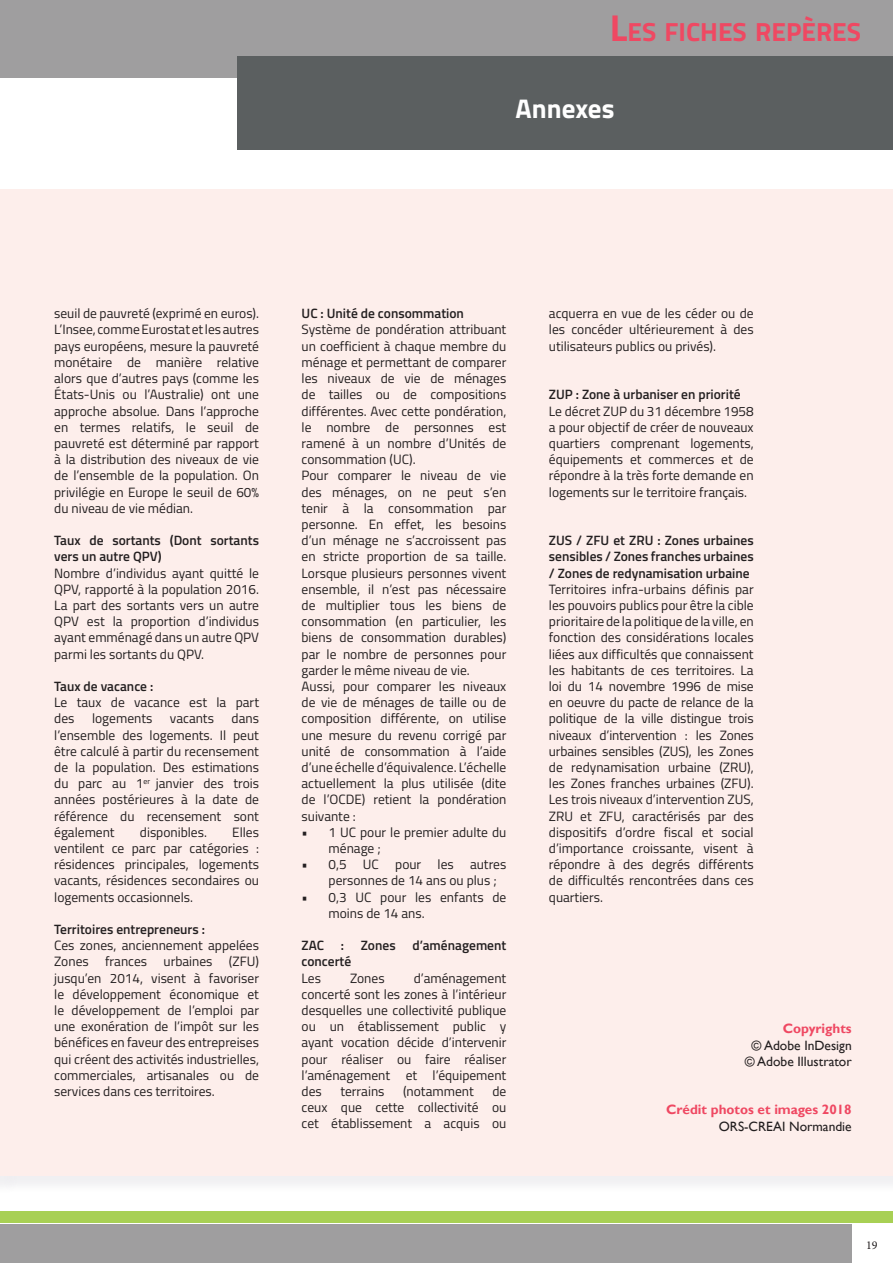
<style>
.page{position:relative;width:893px;height:1263px;background:#fff}
.page>*{position:absolute;margin:0;border:0;box-sizing:border-box;transform-origin:0 0}
.t1{font:700 27px "Titillium Web";color:#fff}
.t2{font:700 26.25px "Titillium Web";color:#ef4862}
.Texte_de_corps_de_pa{font:13.5px/16.2px "Titillium Web";color:#231f20;text-align:justify}
.Texte_de_corps_de_pa-2{font:600 13.5px/16.2px "Titillium Web";color:#231f20}
.t3{font:13.5px "Gill Sans";color:#231f20}
.t4{font:700 13.5px "Gill Sans";color:#ef4862}
.t5{font:12px "Minion Pro";color:#231f20}
.s1{font-size:37.5px}
</style>
<div class="page">
<div style="left:0;top:0;width:893px;height:77px;background:#9f9e9f"></div>
<div style="left:237px;top:56px;width:656px;height:94px;background:#5b5f60"></div>
<div style="left:0;top:1224px;width:852px;height:39px;background:#9f9e9f"></div>
<div style="left:0;top:1212px;width:893px;height:11px;background:#a8d054"></div>
<div style="left:0;top:189px;width:893px;height:986px;background:#fdeeeb"></div>
<h2 class="t2" style="left:610px;top:12px;width:253px"><span class="s1">L</span>ES FICHES REPÈRES</h2>
<p class="t1" style="left:516px;top:88px;width:100px">Annexes</p>
<p class="Texte_de_corps_de_pa" style="left:54px;top:305px;width:206px">seuil de pauvreté (exprimé en euros).<br>L’Insee, comme Eurostat et les autres pays européens, mesure la pauvreté monétaire de manière relative alors que d’autres pays (comme les États-Unis ou l’Australie) ont une approche absolue. Dans l’approche en termes relatifs, le seuil de pauvreté est déterminé par rapport à la distribution des niveaux de vie de l’ensemble de la population. On privilégie en Europe le seuil de 60% du niveau de vie médian.</p>
<p class="Texte_de_corps_de_pa-2" style="left:54px;top:532px;width:206px">Taux de sortants (Dont sortants vers un autre QPV)</p>
<p class="Texte_de_corps_de_pa" style="left:54px;top:564px;width:206px">Nombre d’individus ayant quitté le QPV, rapporté à la population 2016.<br>La part des sortants vers un autre QPV est la proportion d’individus ayant emménagé dans un autre QPV parmi les sortants du QPV.</p>
<p class="Texte_de_corps_de_pa-2" style="left:54px;top:677px;width:101px">Taux de vacance :</p>
<p class="Texte_de_corps_de_pa" style="left:54px;top:694px;width:206px">Le taux de vacance est la part des</p>
<p class="Texte_de_corps_de_pa" style="left:54px;top:710px;width:206px;text-indent:177px">dans l’ensemble des logements. Il peut être calculé à partir du recensement de la population. Des estimations du parc au 1<sup>er</sup> janvier des trois années postérieures à la date de référence du recensement sont également</p>
<p class="Texte_de_corps_de_pa" style="left:92px;top:710px;width:62px">logements</p>
<p class="Texte_de_corps_de_pa" style="left:170px;top:710px;width:46px">vacants</p>
<p class="Texte_de_corps_de_pa" style="left:54px;top:823px;width:206px;text-indent:178px">Elles ventilent ce parc par catégories : résidences principales, logements vacants, résidences secondaires ou logements occasionnels.</p>
<p class="Texte_de_corps_de_pa-2" style="left:54px;top:920px;width:152px">Territoires entrepreneurs :</p>
<p class="Texte_de_corps_de_pa" style="left:54px;top:937px;width:206px">Ces zones, anciennement appelées Zones frances urbaines (ZFU) jusqu’en 2014, visent à favoriser le développement économique et le développement de l’emploi par une exonération de l’impôt sur les bénéfices en faveur des entrepreises qui créent des activités industrielles, commerciales, artisanales ou de services dans ces territoires.</p>
<p class="Texte_de_corps_de_pa" style="left:140px;top:823px;width:69px">disponibles.</p>
<p class="Texte_de_corps_de_pa-2" style="left:302px;top:305px;width:164px">UC : Unité de consommation</p>
<p class="Texte_de_corps_de_pa" style="left:302px;top:321px;width:206px">Système de pondération attribuant un coefficient à chaque membre du ménage et permettant de comparer les niveaux de vie de ménages de tailles ou de compositions différentes. Avec cette pondération, le nombre de personnes est ramené à un nombre d’Unités de consommation (UC).</p>
<p class="Texte_de_corps_de_pa" style="left:302px;top:467px;width:206px">Pour comparer le niveau de vie des ménages, on ne peut s’en tenir à la consommation par personne. En effet, les besoins d’un ménage ne s’accroissent pas en stricte proportion de sa taille.<br>Lorsque plusieurs personnes vivent ensemble, il n’est pas nécessaire de multiplier tous les biens de consommation (en particulier, les biens de consommation durables) par le nombre de personnes pour garder le même niveau de vie.</p>
<p class="Texte_de_corps_de_pa" style="left:302px;top:677px;width:206px">Aussi, pour comparer les niveaux de vie de ménages de taille ou de composition différente, on utilise une mesure du revenu corrigé par unité de consommation à l’aide d’une échelle d’équivalence. L’échelle actuellement la plus utilisée (dite de l’OCDE) retient la pondération suivante :</p>
<p class="Texte_de_corps_de_pa" style="left:329px;top:823px;width:179px;text-indent:-27px">• 1 UC pour le premier adulte du ménage ;</p>
<p class="Texte_de_corps_de_pa" style="left:329px;top:856px;width:179px;text-indent:-27px">• 0,5 UC pour les autres personnes de 14 ans ou plus ;</p>
<p class="Texte_de_corps_de_pa" style="left:329px;top:888px;width:179px;text-indent:-27px">• 0,3 UC pour les enfants de moins de 14 ans.</p>
<p class="Texte_de_corps_de_pa-2" style="left:302px;top:937px;width:206px">ZAC : Zones d’aménagement concerté</p>
<p class="Texte_de_corps_de_pa" style="left:302px;top:969px;width:21px">Les</p>
<p class="Texte_de_corps_de_pa" style="left:350px;top:969px;width:36px">Zones</p>
<p class="Texte_de_corps_de_pa" style="left:302px;top:969px;width:206px;text-indent:112px">d’aménagement concerté sont les zones à l’intérieur desquelles une collectivité publique ou un établissement public y ayant vocation décide d’intervenir pour réaliser ou faire réaliser l’aménagement et l’équipement des</p>
<p class="Texte_de_corps_de_pa" style="left:340px;top:1082px;width:46px">terrains</p>
<p class="Texte_de_corps_de_pa" style="left:403px;top:1082px;width:72px">(notamment</p>
<p class="Texte_de_corps_de_pa" style="left:302px;top:1082px;width:206px;text-indent:191px">de ceux que cette collectivité ou cet établissement a acquis ou</p>
<p class="Texte_de_corps_de_pa" style="left:549px;top:305px;width:206px">acquerra en vue de les céder ou de les concéder ultérieurement à des utilisateurs publics ou privés).</p>
<p class="Texte_de_corps_de_pa-2" style="left:549px;top:386px;width:193px">ZUP : Zone à urbaniser en priorité</p>
<p class="Texte_de_corps_de_pa" style="left:549px;top:402px;width:206px">Le décret ZUP du 31 décembre 1958 a pour objectif de créer de nouveaux quartiers comprenant logements, équipements et commerces et de répondre à la très forte demande en logements sur le territoire français.</p>
<p class="Texte_de_corps_de_pa-2" style="left:549px;top:532px;width:206px;text-align:justify">ZUS / ZFU et ZRU : Zones urbaines sensibles / Zones franches urbaines / Zones de redynamisation urbaine</p>
<p class="Texte_de_corps_de_pa" style="left:549px;top:580px;width:206px">Territoires infra-urbains définis par les pouvoirs publics pour être la cible prioritaire de la politique de la ville, en fonction des considérations locales liées aux difficultés que connaissent les habitants de ces territoires. La loi du 14 novembre 1996 de mise en oeuvre du pacte de relance de la politique de la ville distingue trois niveaux d’intervention : les Zones urbaines sensibles (ZUS), les Zones de redynamisation urbaine (ZRU), les Zones franches urbaines (ZFU).<br>Les trois niveaux d’intervention ZUS, ZRU et ZFU, caractérisés par des dispositifs d’ordre fiscal et social d’importance croissante, visent à répondre à des degrés différents de difficultés rencontrées dans ces quartiers.</p>
<p class="t4" style="left:783px;top:1021px;width:70px">Copyrights</p>
<p class="t3" style="left:752px;top:1037px;width:102px">© Adobe InDesign</p>
<p class="t3" style="left:745px;top:1053px;width:108px">© Adobe Illustrator</p>
<p class="t4" style="left:666px;top:1102px;width:187px">Crédit photos et images 2018</p>
<p class="t3" style="left:719px;top:1118px;width:134px">ORS-CREAI Normandie</p>
<p class="t5" style="left:866px;top:1237px;width:13px">19</p>
</div>
